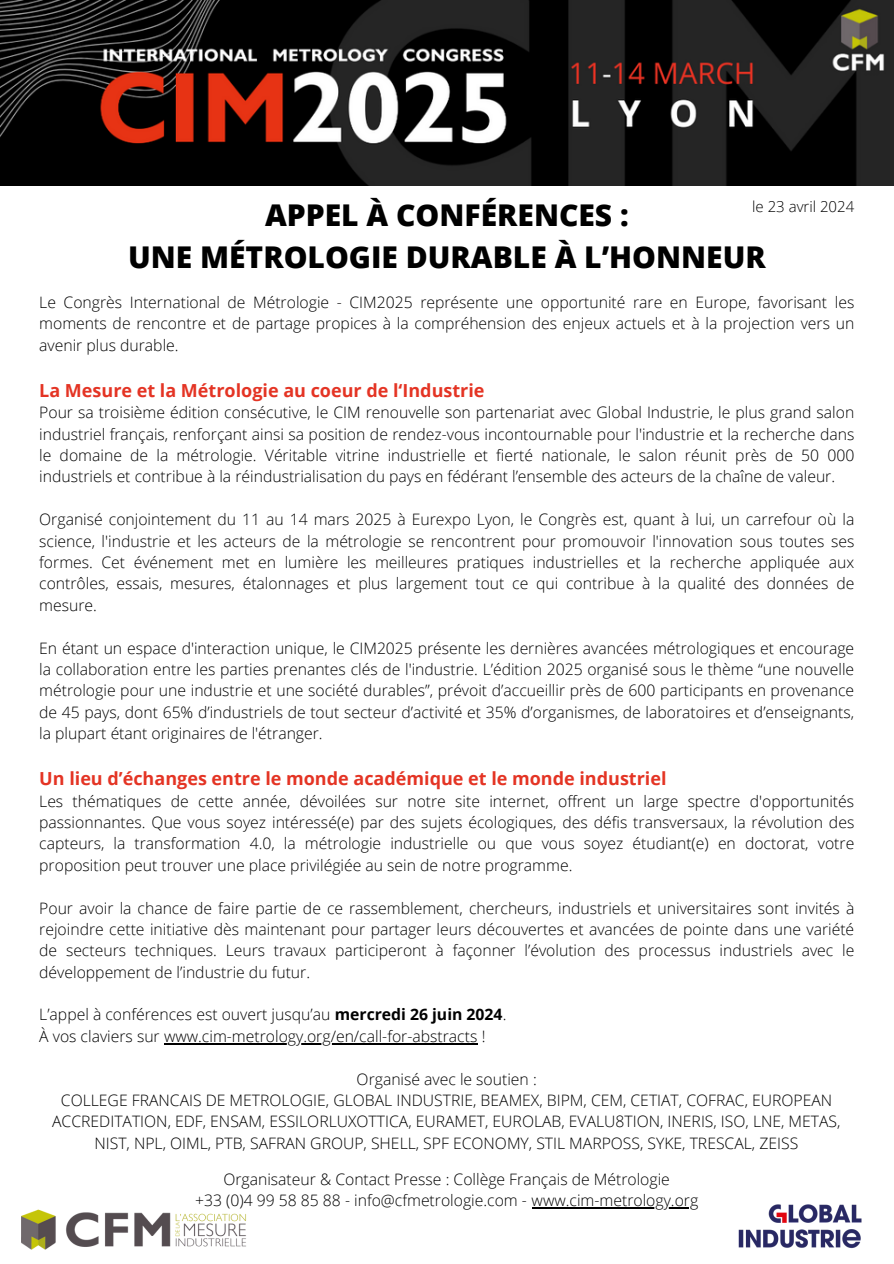
<style>
.page{position:relative;width:894px;height:1264px;background:#fff}
.page>*{position:absolute;margin:0;border:0;box-sizing:border-box;transform-origin:0 0}
.t1{font:800 30px/41.7px "Open Sans";color:#000;text-align:center}
.t2{font:700 18px "Open Sans";color:#e43424}
.t3{font:300 15.75px/21.3px "Open Sans";color:#000;text-align:justify}
.t4{font:300 15px "Open Sans";color:#000}
.s1{font-weight:700}
</style>
<div class="page">
<hr style="left:164px;top:1042px;width:313px;height:2px;background:#000">
<hr style="left:531px;top:1207px;width:167px;height:1px;background:#000">
<img style="left:22px;top:1209px;width:224px;height:41px">
<img style="left:738px;top:1204px;width:124px;height:45px">
<img style="left:0;top:0;width:893px;height:186px">
<p class="t1" style="left:128px;top:193px;width:639px">APPEL À CONFÉRENCES :<br>UNE MÉTROLOGIE DURABLE À L’HONNEUR</p>
<p class="t4" style="left:752px;top:196px;width:104px">le 23 avril 2024</p>
<p class="t3" style="left:39px;top:291px;width:816px">Le Congrès International de Métrologie - CIM2025 représente une opportunité rare en Europe, favorisant les moments de rencontre et de partage propices à la compréhension des enjeux actuels et à la projection vers un avenir plus durable.</p>
<h1 class="t2" style="left:39px;top:377px;width:446px">La Mesure et la Métrologie au coeur de l‘Industrie</h1>
<p class="t3" style="left:39px;top:401px;width:816px">Pour sa troisième édition consécutive, le CIM renouvelle son partenariat avec Global Industrie, le plus grand salon industriel français, renforçant ainsi sa position de rendez-vous incontournable pour l'industrie et la recherche dans le domaine de la métrologie. Véritable vitrine industrielle et fierté nationale, le salon réunit près de 50 000 industriels et contribue à la réindustrialisation du pays en fédérant l’ensemble des acteurs de la chaîne de valeur.</p>
<p class="t3" style="left:39px;top:508px;width:816px">Organisé conjointement du 11 au 14 mars 2025 à Eurexpo Lyon, le Congrès est, quant à lui, un carrefour où la science, l'industrie et les acteurs de la métrologie se rencontrent pour promouvoir l'innovation sous toutes ses formes. Cet événement met en lumière les meilleures pratiques industrielles et la recherche appliquée aux contrôles, essais, mesures, étalonnages et plus largement tout ce qui contribue à la qualité des données de mesure.</p>
<p class="t3" style="left:39px;top:636px;width:816px">En étant un espace d'interaction unique, le CIM2025 présente les dernières avancées métrologiques et encourage la collaboration entre les parties prenantes clés de l'industrie. L’édition 2025 organisé sous le thème “une nouvelle métrologie pour une industrie et une société durables”, prévoit d’accueillir près de 600 participants en provenance de 45 pays, dont 65% d’industriels de tout secteur d’activité et 35% d’organismes, de laboratoires et d’enseignants, la plupart étant originaires de l'étranger.</p>
<p class="t2" style="left:39px;top:766px;width:628px">Un lieu d’échanges entre le monde académique et le monde industriel</p>
<p class="t3" style="left:39px;top:789px;width:816px">Les thématiques de cette année, dévoilées sur notre site internet, offrent un large spectre d'opportunités passionnantes. Que vous soyez intéressé(e) par des sujets écologiques, des défis transversaux, la révolution des capteurs, la transformation 4.0, la métrologie industrielle ou que vous soyez étudiant(e) en doctorat, votre proposition peut trouver une place privilégiée au sein de notre programme.</p>
<p class="t3" style="left:39px;top:896px;width:816px">Pour avoir la chance de faire partie de ce rassemblement, chercheurs, industriels et universitaires sont invités à rejoindre cette initiative dès maintenant pour partager leurs découvertes et avancées de pointe dans une variété de secteurs techniques. Leurs travaux participeront à façonner l’évolution des processus industriels avec le développement de l’industrie du futur.</p>
<p class="t3" style="left:39px;top:1003px;width:468px">L’appel à conférences est ouvert jusqu’au <span class="s1">mercredi 26 juin 2024</span>.</p>
<p class="t3" style="left:39px;top:1025px;width:447px">À vos claviers sur www.cim-metrology.org/en/call-for-abstracts !</p>
<p class="t3" style="left:356px;top:1067px;width:182px">Organisé avec le soutien :</p>
<p class="t3" style="left:61px;top:1089px;width:772px">COLLEGE FRANCAIS DE METROLOGIE, GLOBAL INDUSTRIE, BEAMEX, BIPM, CEM, CETIAT, COFRAC, EUROPEAN</p>
<p class="t3" style="left:52px;top:1110px;width:789px;text-align:center">ACCREDITATION, EDF, ENSAM, ESSILORLUXOTTICA, EURAMET, EUROLAB, EVALU8TION, INERIS, ISO, LNE, METAS,<br>NIST, NPL, OIML, PTB, SAFRAN GROUP, SHELL, SPF ECONOMY, STIL MARPOSS, SYKE, TRESCAL, ZEISS</p>
<p class="t3" style="left:223px;top:1167px;width:448px">Organisateur &amp; Contact Presse : Collège Français de Métrologie</p>
<p class="t3" style="left:195px;top:1189px;width:504px">+33 (0)4 99 58 85 88 - info@cfmetrologie.com - www.cim-metrology.org</p>
</div>
